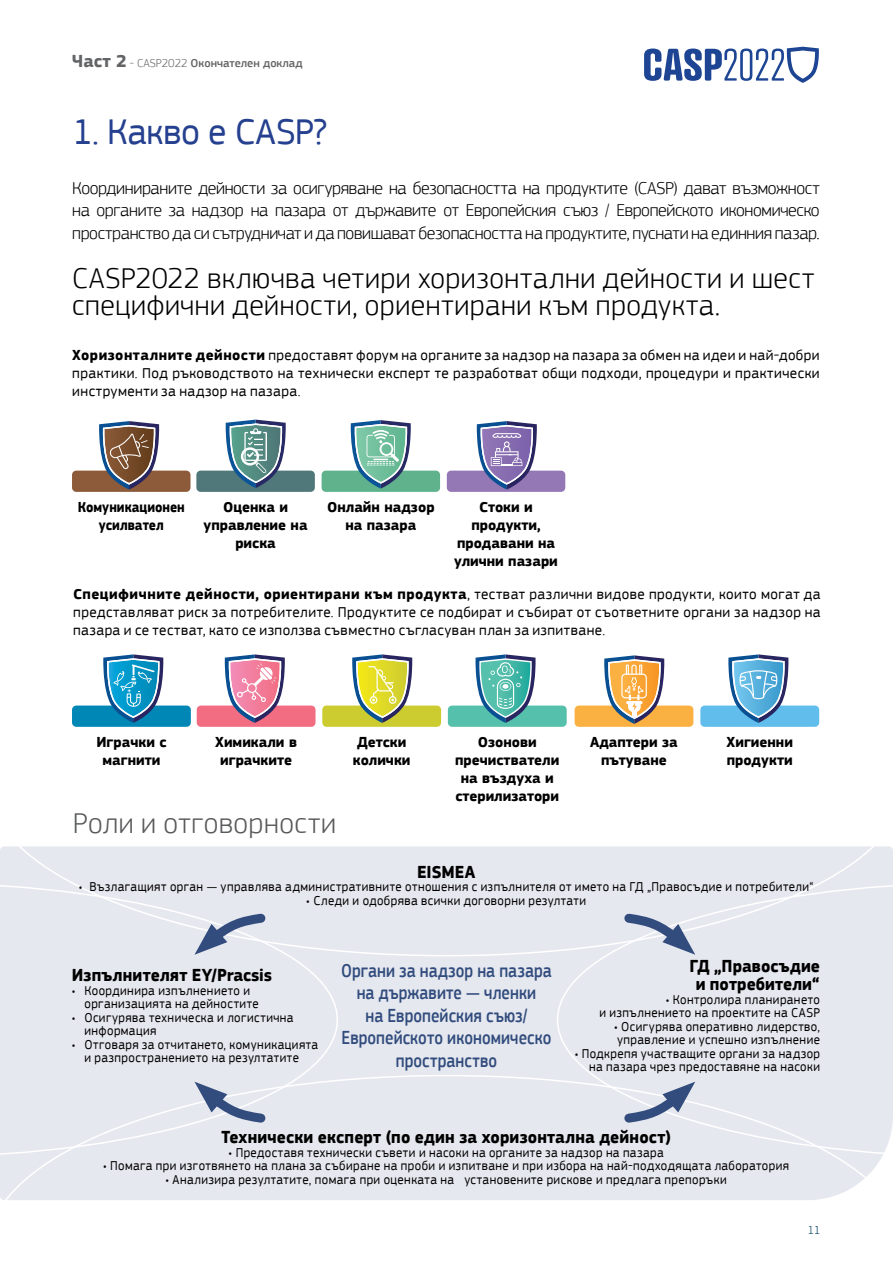
<style>
.page{position:relative;width:893px;height:1263px;background:#fff}
.page>*{position:absolute;margin:0;border:0;box-sizing:border-box;transform-origin:0 0}
.t1{font:37.5px "EC Square Sans Pro";letter-spacing:-.005em;color:#25408f}
.t2{font:300 30px/27px "EC Square Sans Pro";letter-spacing:.02em;color:#000}
.t3{font:300 30px "EC Square Sans Pro";letter-spacing:.015em;color:#58595b}
.t4{font:500 19.5px/22.5px "EC Square Sans Pro";letter-spacing:.005em;color:#314c7d;text-align:center;scale:.85 1}
.t5{font:300 18px/22.5px "EC Square Sans Pro";letter-spacing:-.02em;color:#000;text-align:justify}
.t6{font:700 18px/18px "EC Square Sans Pro";letter-spacing:.005em;color:#000;text-align:center;scale:.95 1}
.t7{font:15px/18px "EC Square Sans Pro";letter-spacing:.03em;color:#000;text-align:justify}
.t8{font:700 15px/18px "EC Square Sans Pro";color:#000;text-align:center}
.t9{font:700 15px/18px "EC Square Sans Pro";color:#000;text-align:center;scale:.9 1}
.t10{font:13.5px/13.5px "EC Square Sans Pro";letter-spacing:.035em;color:#000;scale:.95 1}
.t11{font:500 12px "EC Square Sans Pro";color:#636466}
.t12{font:300 12px "EC Square Sans Pro";color:#02405d}
.s1{font-weight:700;font-size:18px}
.s2{font-weight:300}
.s3{font-weight:700}
</style>
<div class="page">
<div style="left:338px;top:956px;width:219px;height:119px;background:#e6e8ef"></div>
<div style="left:0;top:1075px;width:882px;height:125px;background:#e6e8ef"></div>
<svg style="left:0;top:657px;width:893px;height:299px"></svg>
<div style="left:0;top:882px;width:338px;height:275px;background:#e6e8ef"></div>
<div style="left:557px;top:882px;width:336px;height:275px;background:#e6e8ef"></div>
<svg style="left:194px;top:908px;width:77px;height:47px;background:#bdc5d5"></svg>
<svg style="left:194px;top:1081px;width:77px;height:47px;background:#bdc5d5"></svg>
<svg style="left:619px;top:908px;width:76px;height:47px;background:#bdc4d5"></svg>
<svg style="left:619px;top:1081px;width:76px;height:47px;background:#bdc4d5"></svg>
<div style="left:72px;top:705px;width:119px;height:22px;background:#0187b6;border-radius:4px"></div>
<div style="left:197px;top:705px;width:119px;height:22px;background:#f26d82;border-radius:4px"></div>
<div style="left:322px;top:705px;width:119px;height:22px;background:#cccb30;border-radius:4px"></div>
<div style="left:448px;top:705px;width:119px;height:22px;background:#55c1ac;border-radius:4px"></div>
<div style="left:575px;top:705px;width:118px;height:22px;background:#fbb042;border-radius:4px"></div>
<div style="left:700px;top:705px;width:119px;height:22px;background:#61bdeb;border-radius:4px"></div>
<svg style="left:103px;top:654px;width:60px;height:69px"></svg>
<svg style="left:225px;top:654px;width:60px;height:69px"></svg>
<svg style="left:352px;top:654px;width:60px;height:69px"></svg>
<svg style="left:475px;top:654px;width:61px;height:69px"></svg>
<svg style="left:604px;top:655px;width:60px;height:69px"></svg>
<svg style="left:728px;top:654px;width:60px;height:69px"></svg>
<div style="left:72px;top:471px;width:118px;height:21px;background:#8d5b39;border-radius:4px"></div>
<div style="left:196px;top:471px;width:119px;height:21px;background:#507779;border-radius:4px"></div>
<div style="left:322px;top:471px;width:118px;height:21px;background:#5fb28b;border-radius:4px"></div>
<div style="left:447px;top:471px;width:118px;height:21px;background:#9478b6;border-radius:4px"></div>
<svg style="left:99px;top:421px;width:60px;height:68px"></svg>
<svg style="left:226px;top:420px;width:60px;height:68px"></svg>
<svg style="left:351px;top:420px;width:60px;height:69px"></svg>
<svg style="left:477px;top:421px;width:60px;height:68px"></svg>
<svg style="left:644px;top:47px;width:175px;height:36px"></svg>
<p class="t11" style="left:72px;top:56px;width:232px"><span class="s1">Част 2</span> <span class="s2">- CASP2022</span> Окончателен доклад</p>
<h1 class="t1" style="left:72px;top:110px;width:256px">1. Какво е CASP?</h1>
<p class="t5" style="left:72px;top:176px;width:749px">Координираните дейности за осигуряване на безопасността на продуктите (CASP) дават възможност на органите за надзор на пазара от държавите от Европейския съюз / Европейското икономическо пространство да си сътрудничат и да повишават безопасността на продуктите, пуснати на единния пазар.</p>
<h2 class="t2" style="left:72px;top:264px;width:743px">CASP2022 включва четири хоризонтални дейности и шест специфични дейности, ориентирани към продукта.</h2>
<p class="t7" style="left:72px;top:346px;width:749px"><span class="s3">Хоризонталните дейности</span> предоставят форум на органите за надзор на пазара за обмен на идеи и най-добри практики. Под ръководството на технически експерт те разработват общи подходи, процедури и практически инструменти за надзор на пазара.</p>
<p class="t9" style="left:78px;top:499px;width:121px">Комуникационен усилвател</p>
<p class="t8" style="left:204px;top:499px;width:106px">Оценка и управление на риска</p>
<p class="t8" style="left:327px;top:499px;width:109px">Онлайн надзор на пазара</p>
<p class="t8" style="left:454px;top:499px;width:105px">Стоки и продукти, продавани на улични пазари</p>
<p class="t7" style="left:73px;top:585px;width:749px"><span class="s3">Специфичните дейности, ориентирани към продукта</span>, тестват различни видове продукти, които могат да представляват риск за потребителите. Продуктите се подбират и събират от съответните органи за надзор на пазара и се тестват, като се използва съвместно съгласуван план за изпитване.</p>
<p class="t8" style="left:96px;top:734px;width:72px">Играчки с магнити</p>
<p class="t8" style="left:215px;top:734px;width:83px">Химикали в играчките</p>
<p class="t8" style="left:353px;top:734px;width:59px;text-align:left">Детски колички</p>
<p class="t8" style="left:455px;top:734px;width:106px">Озонови пречистватели на въздуха и стерилизатори</p>
<p class="t8" style="left:590px;top:734px;width:89px">Адаптери за пътуване</p>
<p class="t8" style="left:727px;top:734px;width:68px;text-align:left">Хигиенни продукти</p>
<h2 class="t3" style="left:73px;top:805px;width:265px">Роли и отговорности</h2>
<h3 class="t6" style="left:417px;top:863px;width:63px">EISMEA</h3>
<p class="t10" style="left:79px;top:880px;width:775px">• Възлагащият орган — управлява административните отношения с изпълнителя от името на ГД „Правосъдие и потребители“</p>
<p class="t10" style="left:306px;top:893px;width:296px">• Следи и одобрява всички договорни резултати</p>
<h3 class="t6" style="left:72px;top:967px;width:212px">Изпълнителят EY/Pracsis</h3>
<p class="t10" style="left:85px;top:983px;width:185px;text-indent:-13px">• Координира изпълнението и организацията на дейностите</p>
<p class="t10" style="left:85px;top:1010px;width:221px;text-indent:-13px">• Осигурява техническа и логистична информация</p>
<p class="t10" style="left:72px;top:1037px;width:261px;text-align:center">• Отговаря за отчитането, комуникацията и разпространението на резултатите</p>
<h3 class="t4" style="left:341px;top:959px;width:249px">Органи за надзор на пазара на държавите — членки<br>на Европейския съюз/<br>Европейското икономическо пространство</h3>
<h3 class="t6" style="left:690px;top:958px;width:139px">ГД „Правосъдие и потребители“</h3>
<p class="t10" style="left:599px;top:992px;width:234px;text-align:right">• Контролира планирането<br>и изпълнението на проектите на CASP</p>
<p class="t10" style="left:614px;top:1019px;width:218px">• Осигурява оперативно лидерство, управление и успешно изпълнение</p>
<p class="t10" style="left:575px;top:1046px;width:260px;text-align:right">• Подкрепя участващите органи за надзор на пазара чрез предоставяне на насоки</p>
<h3 class="t6" style="left:221px;top:1129px;width:475px">Технически експерт (по един за хоризонтална дейност)</h3>
<p class="t10" style="left:229px;top:1145px;width:459px">• Предоставя технически съвети и насоки на органите за надзор на пазара</p>
<p class="t10" style="left:103px;top:1159px;width:724px">• Помага при изготвянето на плана за събиране на проби и изпитване и при избора на най-подходящата лаборатория</p>
<p class="t10" style="left:166px;top:1172px;width:592px">• Анализира резултатите, помага при оценката на установените рискове и предлага препоръки</p>
<p class="t12" style="left:808px;top:1223px;width:14px">11</p>
</div>
